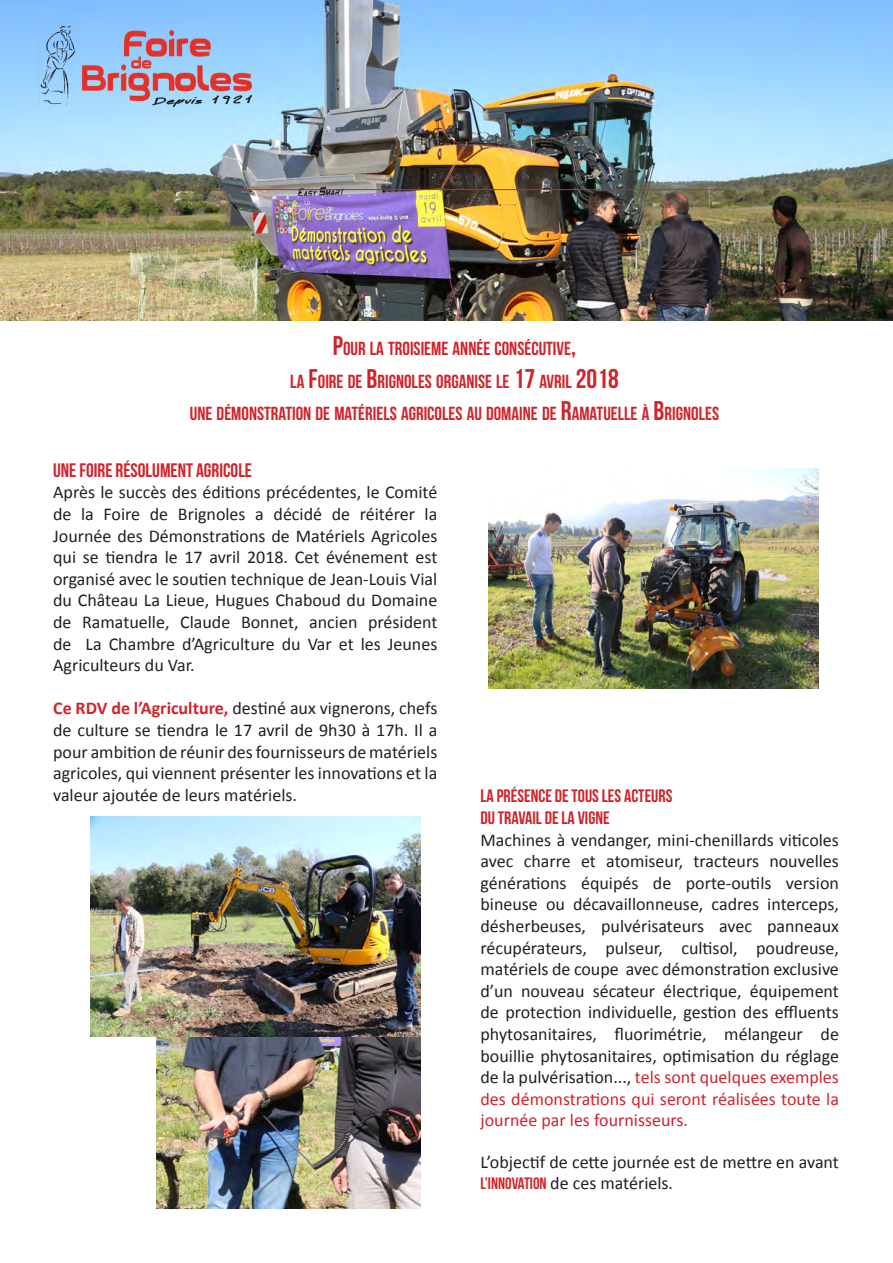
<style>
.page{position:relative;width:893px;height:1263px;background:#fff}
.page>*{position:absolute;margin:0;border:0;box-sizing:border-box;transform-origin:0 0}
.t1{font:19.5px "Bebas Neue";color:#d1232a}
.t2{font:18.9px "Bebas Neue";color:#d1232a}
.t3{font:18px/21.6px "Calibri";color:#231f20;text-align:justify}
.t4{font:18px "Bebas Neue";color:#d1232a}
.s1{font-size:27px}
.s2{font-weight:700;color:#d1232a}
.s3{color:#d1232a}
.s4{font-family:"Bebas Neue";font-size:16.5px;color:#d1232a}
</style>
<div class="page">
<img style="left:0;top:0;width:893px;height:320px">
<hr style="left:159px;top:189px;width:567px;height:1px;background:#d1232a">
<img style="left:38px;top:21px;width:225px;height:86px">
<img style="left:156px;top:1036px;width:265px;height:173px">
<img style="left:488px;top:469px;width:330px;height:220px">
<img style="left:91px;top:816px;width:330px;height:220px">
<p class="t2" style="left:333px;top:338px;width:245px"><span class="s1">P</span>OUR LA TROISIEME ANNÉE CONSÉCUTIVE<span class="s1">,</span></p>
<p class="t2" style="left:290px;top:371px;width:330px">LA <span class="s1">F</span>OIRE DE <span class="s1">B</span>RIGNOLES ORGANISE LE <span class="s1">17</span> AVRIL <span class="s1">2018</span></p>
<p class="t2" style="left:190px;top:403px;width:531px">UNE DÉMONSTRATION DE MATÉRIELS AGRICOLES AU DOMAINE DE <span class="s1">R</span>AMATUELLE À <span class="s1">B</span>RIGNOLES</p>
<p class="t1" style="left:53px;top:459px;width:200px">UNE FOIRE RÉSOLUMENT AGRICOLE</p>
<p class="t3" style="left:53px;top:481px;width:386px">Après le succès des éditions précédentes, le Comité de la Foire de Brignoles a décidé de réitérer la Journée des Démonstrations de Matériels Agricoles qui se tiendra le 17 avril 2018. Cet événement est organisé avec le soutien technique de Jean-Louis Vial du Château La Lieue, Hugues Chaboud du Domaine de Ramatuelle, Claude Bonnet, ancien président de La Chambre d’Agriculture du Var et les Jeunes Agriculteurs du Var.</p>
<p class="t3" style="left:53px;top:697px;width:386px"><span class="s2">Ce RDV de l’Agriculture,</span> destiné aux vignerons, chefs de culture se tiendra le 17 avril de 9h30 à 17h. Il a pour ambition de réunir des fournisseurs de matériels agricoles, qui viennent présenter les innovations et la valeur ajoutée de leurs matériels.</p>
<p class="t4" style="left:480px;top:786px;width:193px">LA PRÉSENCE DE TOUS LES ACTEURS</p>
<p class="t4" style="left:480px;top:808px;width:131px">DU TRAVAIL DE LA VIGNE</p>
<p class="t3" style="left:480px;top:828px;width:360px">Machines à vendanger, mini-chenillards viticoles avec charre et atomiseur, tracteurs nouvelles générations équipés de porte-outils version bineuse ou décavaillonneuse, cadres interceps, désherbeuses, pulvérisateurs avec panneaux récupérateurs, pulseur, cultisol, poudreuse, matériels de coupe avec démonstration exclusive d’un nouveau sécateur électrique, équipement de protection individuelle, gestion des effluents phytosanitaires, fluorimétrie, mélangeur de bouillie phytosanitaires, optimisation du réglage de la pulvérisation..., <span class="s3">tels sont quelques exemples des démonstrations qui seront réalisées toute la journée par les fournisseurs.</span></p>
<p class="t3" style="left:480px;top:1150px;width:360px">L’objectif de cette journée est de mettre en avant<br><span class="s4">L’INNOVATION</span> de ces matériels.</p>
</div>
